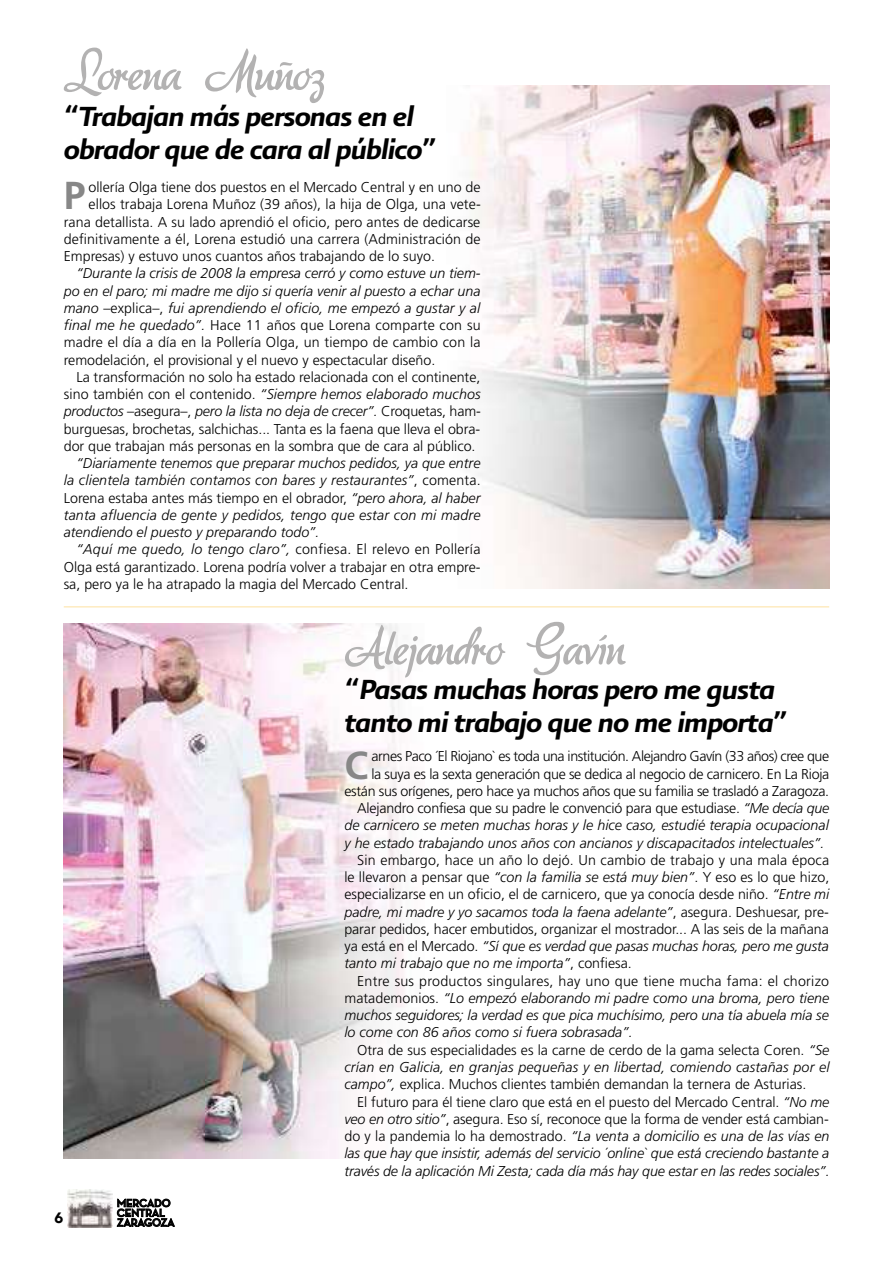
<style>
.page{position:relative;width:893px;height:1263px;background:#fff}
.page>*{position:absolute;margin:0;border:0;box-sizing:border-box;transform-origin:0 0}
.t1{font:51px "aka Dora";letter-spacing:-.03em;color:#b3b2b2}
.t2{font:700 39px "Frutiger LT Std";color:#878787}
.t3{font:italic 33px/33px "Presidencia Firme";letter-spacing:-.03em;color:#000}
.t4{font:900 15px "Avenir";color:#000}
.t5{font:300 14.25px/17.2px "Frutiger LT Std";color:#000;text-align:justify}
.t6{font:italic 300 14.25px/17.2px "Frutiger LT Std";color:#000;text-align:justify}
.t7{font:300 14.25px "Frutiger LT Std";letter-spacing:-.02em;color:#000}
.t8{font:300 14.25px "Frutiger LT Std";letter-spacing:-.03em;color:#000}
.t9{font:700 11.25px/9.8px "Neutra Disp";color:#000}
.s1{font-style:normal}
.s2{font-style:italic}
</style>
<div class="page">
<svg style="left:117px;top:1198px;width:58px;height:29px"></svg>
<img style="left:68px;top:1190px;width:45px;height:38px">
<img style="left:63px;top:623px;width:143px;height:535px">
<img style="left:206px;top:623px;width:38px;height:535px">
<img style="left:244px;top:623px;width:160px;height:535px">
<img style="left:490px;top:85px;width:339px;height:504px">
<hr style="left:64px;top:606px;width:765px;height:2px;background:#feebc0">
<img style="left:490px;top:544px;width:228px;height:45px">
<h1 class="t1" style="left:64px;top:44px;width:262px">Lorena Muñoz</h1>
<h3 class="t3" style="left:64px;top:99px;width:375px">“Trabajan más personas en el obrador que de cara al público”</h3>
<h2 class="t2" style="left:64px;top:173px;width:23px">P</h2>
<p class="t5" style="left:89px;top:179px;width:393px">ollería Olga tiene dos puestos en el Mercado Central y en uno de</p>
<p class="t5" style="left:89px;top:196px;width:394px">ellos trabaja Lorena Muñoz (39 años), la hija de Olga, una vete-</p>
<p class="t5" style="left:64px;top:213px;width:418px">rana detallista. A su lado aprendió el oficio, pero antes de dedicarse</p>
<p class="t5" style="left:64px;top:230px;width:418px">definitivamente a él, Lorena estudió una carrera (Administración de</p>
<p class="t5" style="left:64px;top:248px;width:373px">Empresas) y estuvo unos cuantos años trabajando de lo suyo.</p>
<p class="t6" style="left:64px;top:265px;width:418px;text-indent:13px">“Durante la crisis de 2008 la empresa cerró y como estuve un tiem&shy;po en el paro; mi madre me dijo si quería venir al puesto a echar una mano <span class="s1">–explica–,</span> fui aprendiendo el oficio, me empezó a gustar y al final me he quedado”. <span class="s1">Hace 11 años que Lorena comparte con su madre el día a día en la Pollería Olga, un tiempo de cambio con la remodelación, el provisional y el nuevo y espectacular diseño.</span></p>
<p class="t5" style="left:64px;top:368px;width:419px;text-indent:13px">La transformación no solo ha estado relacionada con el continente, sino también con el contenido. <span class="s2">“Siempre hemos elaborado muchos productos</span> –asegura–, <span class="s2">pero la lista no deja de crecer”.</span> Croquetas, ham&shy;burguesas, brochetas, salchichas... Tanta es la faena que lleva el obra&shy;dor que trabajan más personas en la sombra que de cara al público.</p>
<p class="t6" style="left:64px;top:455px;width:418px;text-indent:13px">“Diariamente tenemos que preparar muchos pedidos, ya que entre la clientela también contamos con bares y restaurantes”<span class="s1">, comenta.<br>Lorena estaba antes más tiempo en el obrador,</span> “pero ahora, al haber tanta afluencia de gente y pedidos, tengo que estar con mi madre atendiendo el puesto y preparando todo”.</p>
<p class="t5" style="left:64px;top:541px;width:418px;text-indent:13px"><span class="s2">“Aquí me quedo, lo tengo claro”,</span> confiesa. El relevo en Pollería Olga está garantizado. Lorena podría volver a trabajar en otra empre&shy;sa, pero ya le ha atrapado la magia del Mercado Central.</p>
<h1 class="t1" style="left:344px;top:618px;width:283px">Alejandro Gavín</h1>
<h3 class="t3" style="left:344px;top:673px;width:446px">“Pasas muchas horas pero me gusta tanto mi trabajo que no me importa”</h3>
<p class="t4" style="left:54px;top:1205px;width:10px">6</p>
<p class="t9" style="left:117px;top:1198px;width:59px">MERCADO<br>CENTRAL<br>ZARAGOZA</p>
<h2 class="t2" style="left:344px;top:742px;width:25px">C</h2>
<p class="t8" style="left:371px;top:748px;width:459px">arnes Paco ´El Riojano` es toda una institución. Alejandro Gavín (33 años) cree que</p>
<p class="t7" style="left:371px;top:766px;width:459px">la suya es la sexta generación que se dedica al negocio de carnicero. En La Rioja</p>
<p class="t7" style="left:344px;top:783px;width:486px">están sus orígenes, pero hace ya muchos años que su familia se trasladó a Zaragoza.</p>
<p class="t5" style="left:357px;top:800px;width:474px">Alejandro confiesa que su padre le convenció para que estudiase. <span class="s2">“Me decía que</span></p>
<p class="t6" style="left:344px;top:817px;width:486px">de carnicero se meten muchas horas y le hice caso, estudié terapia ocupacional</p>
<p class="t6" style="left:344px;top:834px;width:481px">y he estado trabajando unos años con ancianos y discapacitados intelectuales”.</p>
<p class="t5" style="left:344px;top:851px;width:486px;text-indent:13px">Sin embargo, hace un año lo dejó. Un cambio de trabajo y una mala época le llevaron a pensar que <span class="s2">“con la familia se está muy bien”</span>. Y eso es lo que hizo, especializarse en un oficio, el de carnicero, que ya conocía desde niño. <span class="s2">“Entre mi padre, mi madre y yo sacamos toda la faena adelante”</span>, asegura. Deshuesar, pre&shy;parar pedidos, hacer embutidos, organizar el mostrador... A las seis de la mañana ya está en el Mercado. <span class="s2">“Sí que es verdad que pasas muchas horas, pero me gusta tanto mi trabajo que no me importa”</span>, confiesa.</p>
<p class="t6" style="left:344px;top:972px;width:486px;text-indent:13px"><span class="s1">Entre sus productos singulares, hay uno que tiene mucha fama: el chorizo matademonios.</span> “Lo empezó elaborando mi padre como una broma, pero tiene muchos seguidores; la verdad es que pica muchísimo, pero una tía abuela mía se lo come con 86 años como si fuera sobrasada”.</p>
<p class="t5" style="left:344px;top:1041px;width:487px;text-indent:13px">Otra de sus especialidades es la carne de cerdo de la gama selecta Coren. <span class="s2">“Se crían en Galicia, en granjas pequeñas y en libertad, comiendo castañas por el campo”,</span> explica. Muchos clientes también demandan la ternera de Asturias.</p>
<p class="t6" style="left:344px;top:1093px;width:487px;text-indent:13px"><span class="s1">El futuro para él tiene claro que está en el puesto del Mercado Central.</span> “No me veo en otro sitio”<span class="s1">, asegura. Eso sí, reconoce que la forma de vender está cambian&shy;do y la pandemia lo ha demostrado.</span> “La venta a domicilio es una de las vías en las que hay que insistir, además del servicio ´online` que está creciendo bastante a través de la aplicación Mi Zesta; cada día más hay que estar en las redes sociales”.</p>
</div>
